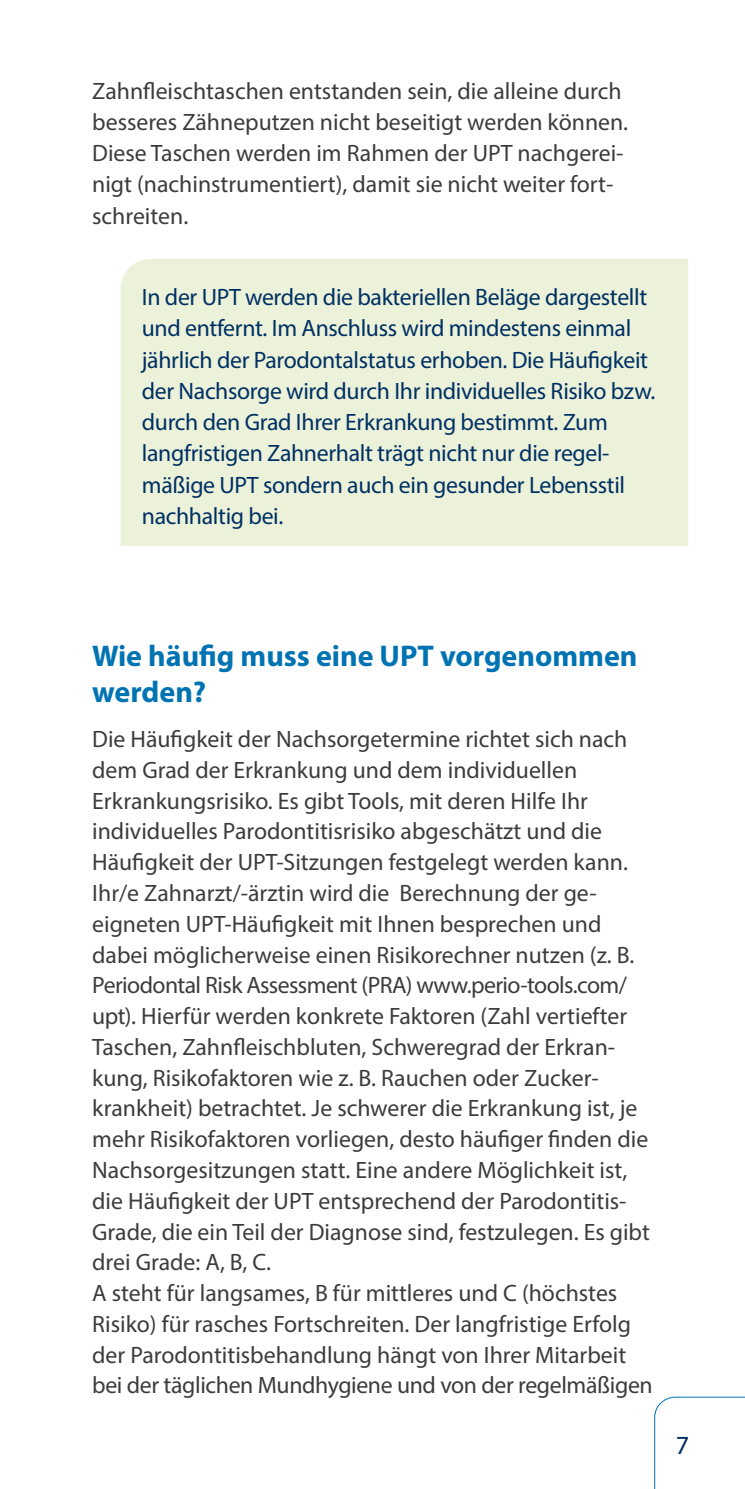
<style>
.page{position:relative;width:745px;height:1489px;background:#fff}
.page>*{position:absolute;margin:0;border:0;box-sizing:border-box;transform-origin:0 0}
.t1{font:700 30px/36px "Myriad Pro";color:#0073b3}
.t2{font:26.25px "Myriad Pro";color:#003063}
.t3{font:23.75px/30.8px "Myriad Pro";color:#3c3c3b}
.t4{font:23.75px/31.2px "Myriad Pro";letter-spacing:-.015em;color:#003063}
</style>
<div class="page">
<svg style="left:654px;top:1396px;width:90px;height:92px"></svg>
<div style="left:120px;top:259px;width:567px;height:287px;background:#ecf2d9"></div>
<p class="t3" style="left:92px;top:75px;width:537px">Zahnfleischtaschen entstanden sein, die alleine durch besseres Zähneputzen nicht beseitigt werden können.<br>Diese Taschen werden im Rahmen der UPT nachgerei&shy;nigt (nachinstrumentiert), damit sie nicht weiter fort&shy;schreiten.</p>
<p class="t4" style="left:142px;top:281px;width:515px">In der UPT werden die bakteriellen Beläge dargestellt und entfernt. Im Anschluss wird mindestens einmal jährlich der Parodontalstatus erhoben. Die Häufigkeit der Nachsorge wird durch Ihr individuelles Risiko bzw. durch den Grad Ihrer Erkrankung bestimmt. Zum langfristigen Zahnerhalt trägt nicht nur die regel&shy;mäßige UPT sondern auch ein gesunder Lebensstil nachhaltig bei.</p>
<p class="t1" style="left:92px;top:637px;width:546px">Wie häufig muss eine UPT vorgenommen werden?</p>
<p class="t3" style="left:92px;top:723px;width:561px">Die Häufigkeit der Nachsorgetermine richtet sich nach dem Grad der Erkrankung und dem individuellen Erkrankungsrisiko. Es gibt Tools, mit deren Hilfe Ihr individuelles Parodontitisrisiko abgeschätzt und die Häufigkeit der UPT-Sitzungen festgelegt werden kann.<br>Ihr/e Zahnarzt/-ärztin wird die Berechnung der ge&shy;eigneten UPT-Häufigkeit mit Ihnen besprechen und dabei möglicherweise einen Risikorechner nutzen (z. B.<br>Periodontal Risk Assessment (PRA) www.perio-tools.com/ upt). Hierfür werden konkrete Faktoren (Zahl vertiefter Taschen, Zahnfleischbluten, Schweregrad der Erkran&shy;kung, Risikofaktoren wie z. B. Rauchen oder Zucker&shy;krankheit) betrachtet. Je schwerer die Erkrankung ist, je mehr Risikofaktoren vorliegen, desto häufiger finden die Nachsorgesitzungen statt. Eine andere Möglichkeit ist, die Häufigkeit der UPT entsprechend der Parodontitis-Grade, die ein Teil der Diagnose sind, festzulegen. Es gibt drei Grade: A, B, C.<br>A steht für langsames, B für mittleres und C (höchstes Risiko) für rasches Fortschreiten. Der langfristige Erfolg der Parodontitisbehandlung hängt von Ihrer Mitarbeit bei der täglichen Mundhygiene und von der regelmäßigen</p>
<p class="t2" style="left:675px;top:1428px;width:15px">7</p>
</div>
